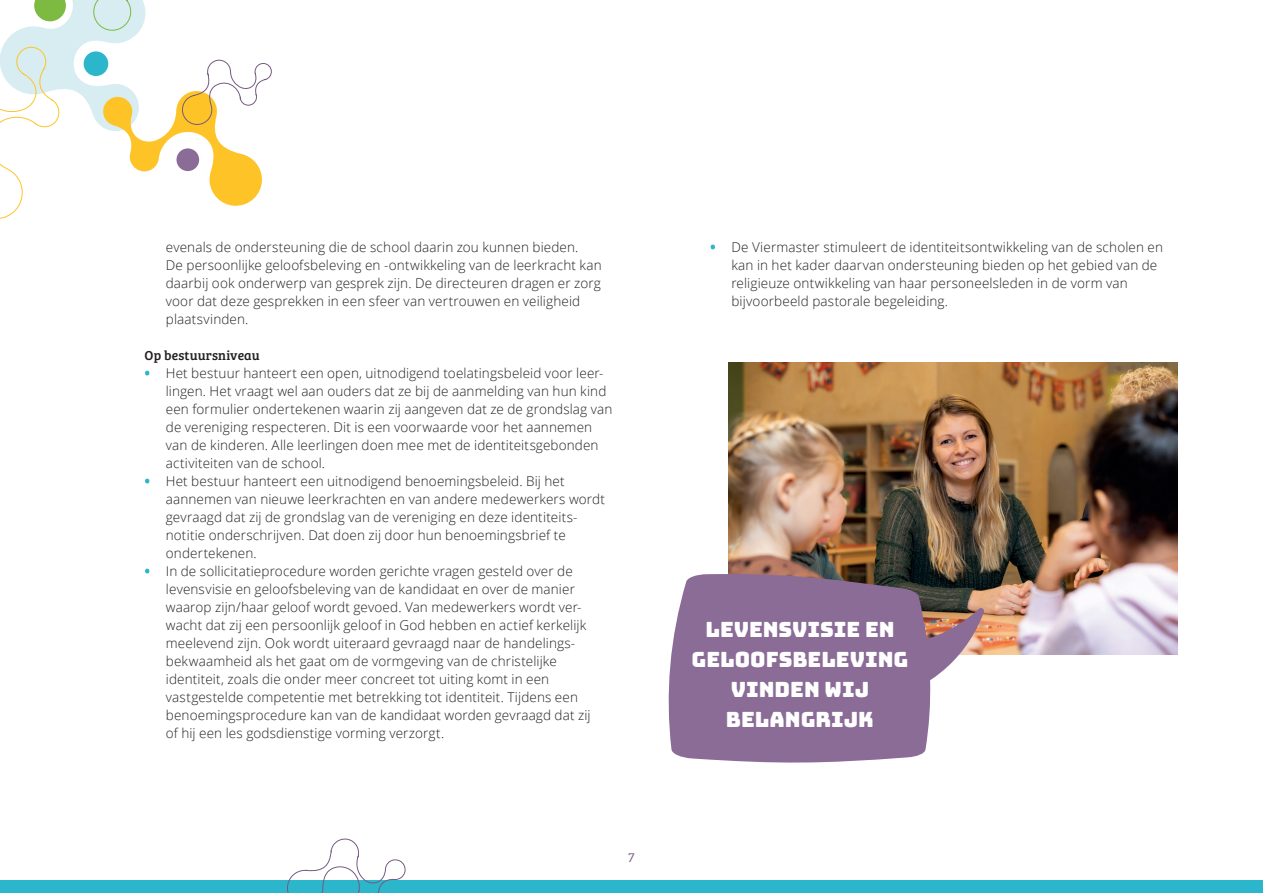
<style>
.page{position:relative;width:1263px;height:893px;background:#fff}
.page>*{position:absolute;margin:0;border:0;box-sizing:border-box;transform-origin:0 0}
.t1{font:21px/30px "Bungee";color:#fff;text-align:center}
.t2{font:300 13.5px/18px "Open Sans";letter-spacing:.01em;color:#231f20}
.t3{font:13.5px "Bree Serif";letter-spacing:.01em;color:#231f20}
.t4{font:13.5px "Bree Serif Lt";color:#755b82}
.s1{font-weight:800;color:#fff}
</style>
<div class="page">
<div style="left:0;top:880px;width:1263px;height:13px;background:#2cb6cb"></div>
<svg style="left:0;top:0;width:272px;height:219px"></svg>
<img style="left:729px;top:363px;width:449px;height:292px">
<svg style="left:668px;top:573px;width:317px;height:190px;background:#957c9c"></svg>
<svg style="left:287px;top:838px;width:119px;height:55px"></svg>
<p class="t2" style="left:166px;top:238px;width:437px">evenals de ondersteuning die de school daarin zou kunnen bieden.<br>De persoonlijke geloofsbeleving en -ontwikkeling van de leerkracht kan daarbij ook onderwerp van gesprek zijn. De directeuren dragen er zorg voor dat deze gesprekken in een sfeer van vertrouwen en veiligheid plaatsvinden.</p>
<p class="t3" style="left:145px;top:345px;width:117px">Op bestuursniveau</p>
<p class="t2" style="left:166px;top:364px;width:448px;text-indent:-21px"><span class="s1">•</span> Het bestuur hanteert een open, uitnodigend toelatingsbeleid voor leer&shy;lingen. Het vraagt wel aan ouders dat ze bij de aanmelding van hun kind een formulier ondertekenen waarin zij aangeven dat ze de grondslag van de vereniging respecteren. Dit is een voorwaarde voor het aannemen van de kinderen. Alle leerlingen doen mee met de identiteitsgebonden activiteiten van de school.</p>
<p class="t2" style="left:166px;top:472px;width:441px;text-indent:-21px"><span class="s1">•</span> Het bestuur hanteert een uitnodigend benoemingsbeleid. Bij het aannemen van nieuwe leerkrachten en van andere medewerkers wordt gevraagd dat zij de grondslag van de vereniging en deze identiteits&shy;notitie onderschrijven. Dat doen zij door hun benoemingsbrief te ondertekenen.</p>
<p class="t2" style="left:166px;top:562px;width:426px;text-indent:-21px"><span class="s1">•</span> In de sollicitatieprocedure worden gerichte vragen gesteld over de levensvisie en geloofsbeleving van de kandidaat en over de manier waarop zijn/haar geloof wordt gevoed. Van medewerkers wordt ver&shy;wacht dat zij een persoonlijk geloof in God hebben en actief kerkelijk meelevend zijn. Ook wordt uiteraard gevraagd naar de handelings&shy;bekwaamheid als het gaat om de vormgeving van de christelijke identiteit, zoals die onder meer concreet tot uiting komt in een vastgestelde competentie met betrekking tot identiteit. Tijdens een benoemingsprocedure kan van de kandidaat worden gevraagd dat zij of hij een les godsdienstige vorming verzorgt.</p>
<p class="t4" style="left:628px;top:848px;width:8px">7</p>
<p class="t2" style="left:731px;top:238px;width:433px;text-indent:-21px"><span class="s1">•</span> De Viermaster stimuleert de identiteitsontwikkeling van de scholen en kan in het kader daarvan ondersteuning bieden op het gebied van de religieuze ontwikkeling van haar personeelsleden in de vorm van bijvoorbeeld pastorale begeleiding.</p>
<h1 class="t1" style="left:692px;top:615px;width:218px">LEVENSVISIE EN<br>GELOOFSBELEVING<br>VINDEN WIJ<br>BELANGRIJK</h1>
</div>
